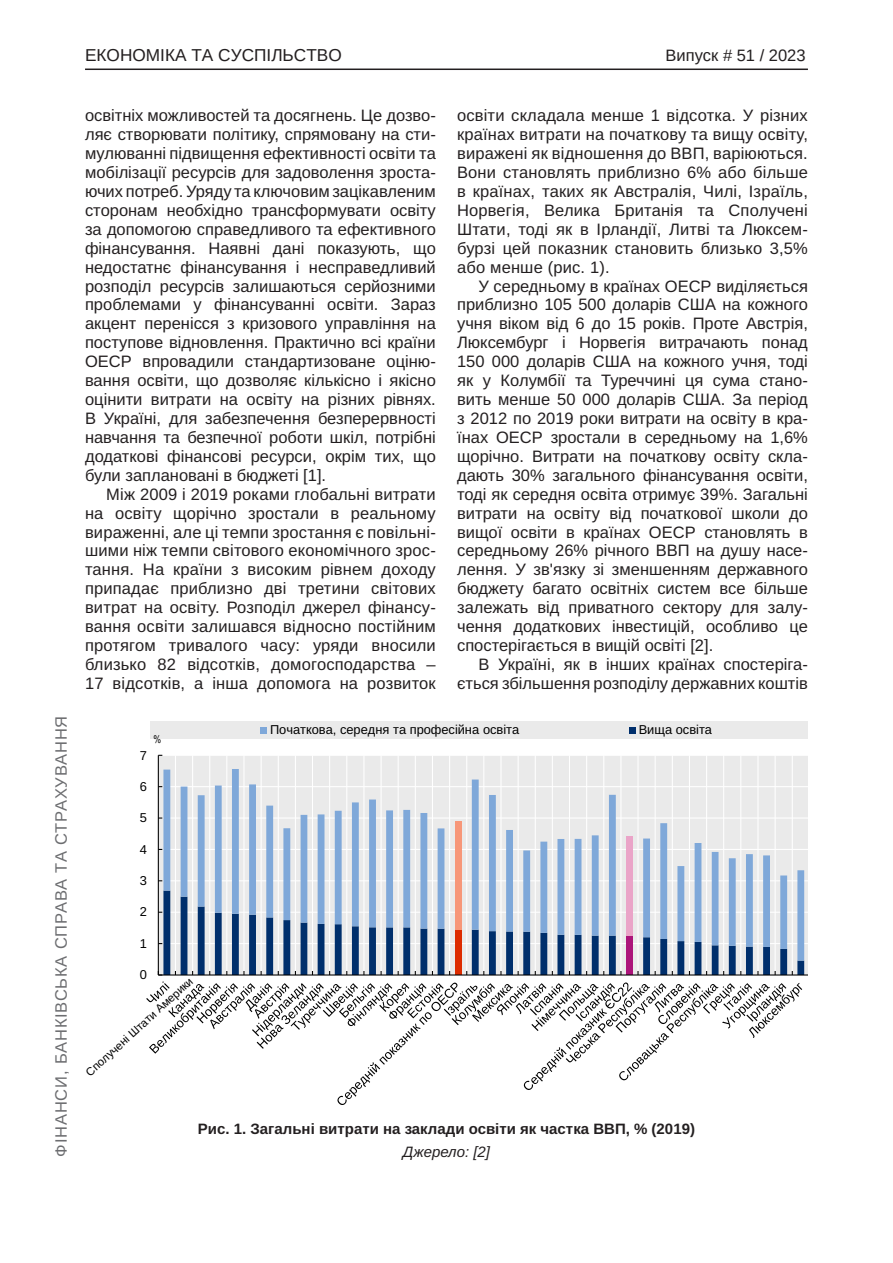
<style>
.page{position:relative;width:893px;height:1263px;background:#fff}
.page>*{position:absolute;margin:0;border:0;box-sizing:border-box;transform-origin:0 0}
.t1{font:17.25px "Arimo";color:#231f20}
.Текст_основной_G{font:16.5px/18.9px "Arimo";color:#231f20;text-align:justify}
.t2{font:16.5px "Arimo";letter-spacing:.05em;color:#6c6d70}
.t3{font:16.5px "Arimo";color:#231f20}
.Рисунок_N{font:700 15px "Arimo";color:#231f20}
.Джерело{font:italic 15px "Arimo";color:#231f20}
.t4{font:12.9px "Arimo Roman";color:#000}
.t5{font:11.4px "Arimo";color:#000}
.t6{font:10.65px "Arial Narrow";color:#000}
</style>
<div class="page">
<hr style="left:85px;top:69px;width:723px;height:1px;background:#231f20">
<div style="left:158px;top:755px;width:650px;height:220px;background:#eaeaea"></div>
<hr style="left:158px;top:943px;width:650px;height:1px;background:#fff">
<hr style="left:158px;top:912px;width:650px;height:1px;background:#fff">
<hr style="left:158px;top:880px;width:650px;height:1px;background:#fff">
<hr style="left:158px;top:849px;width:650px;height:1px;background:#fff">
<hr style="left:158px;top:817px;width:650px;height:1px;background:#fff">
<hr style="left:158px;top:786px;width:650px;height:1px;background:#fff">
<hr style="left:158px;top:755px;width:650px;height:1px;background:#fff">
<hr style="left:175px;top:755px;width:1px;height:220px;background:#fff">
<hr style="left:192px;top:755px;width:1px;height:220px;background:#fff">
<hr style="left:209px;top:755px;width:1px;height:220px;background:#fff">
<hr style="left:226px;top:755px;width:1px;height:220px;background:#fff">
<hr style="left:243px;top:755px;width:1px;height:220px;background:#fff">
<hr style="left:261px;top:755px;width:1px;height:220px;background:#fff">
<hr style="left:278px;top:755px;width:1px;height:220px;background:#fff">
<hr style="left:295px;top:755px;width:1px;height:220px;background:#fff">
<hr style="left:312px;top:755px;width:1px;height:220px;background:#fff">
<hr style="left:329px;top:755px;width:1px;height:220px;background:#fff">
<hr style="left:346px;top:755px;width:1px;height:220px;background:#fff">
<hr style="left:363px;top:755px;width:1px;height:220px;background:#fff">
<hr style="left:381px;top:755px;width:1px;height:220px;background:#fff">
<hr style="left:398px;top:755px;width:1px;height:220px;background:#fff">
<hr style="left:415px;top:755px;width:1px;height:220px;background:#fff">
<hr style="left:432px;top:755px;width:1px;height:220px;background:#fff">
<hr style="left:449px;top:755px;width:1px;height:220px;background:#fff">
<hr style="left:466px;top:755px;width:1px;height:220px;background:#fff">
<hr style="left:483px;top:755px;width:1px;height:220px;background:#fff">
<hr style="left:500px;top:755px;width:1px;height:220px;background:#fff">
<hr style="left:518px;top:755px;width:1px;height:220px;background:#fff">
<hr style="left:535px;top:755px;width:1px;height:220px;background:#fff">
<hr style="left:552px;top:755px;width:1px;height:220px;background:#fff">
<hr style="left:569px;top:755px;width:1px;height:220px;background:#fff">
<hr style="left:586px;top:755px;width:1px;height:220px;background:#fff">
<hr style="left:603px;top:755px;width:1px;height:220px;background:#fff">
<hr style="left:620px;top:755px;width:1px;height:220px;background:#fff">
<hr style="left:637px;top:755px;width:2px;height:220px;background:#fff">
<hr style="left:655px;top:755px;width:1px;height:220px;background:#fff">
<hr style="left:672px;top:755px;width:1px;height:220px;background:#fff">
<hr style="left:689px;top:755px;width:1px;height:220px;background:#fff">
<hr style="left:706px;top:755px;width:1px;height:220px;background:#fff">
<hr style="left:723px;top:755px;width:1px;height:220px;background:#fff">
<hr style="left:740px;top:755px;width:1px;height:220px;background:#fff">
<hr style="left:757px;top:755px;width:1px;height:220px;background:#fff">
<hr style="left:775px;top:755px;width:1px;height:220px;background:#fff">
<hr style="left:792px;top:755px;width:1px;height:220px;background:#fff">
<svg style="left:163px;top:960px;width:641px;height:14px"></svg>
<svg style="left:163px;top:769px;width:641px;height:191px"></svg>
<hr style="left:158px;top:755px;width:1px;height:220px;background:#000">
<hr style="left:158px;top:974px;width:650px;height:1px;background:#000">
<svg style="left:146px;top:981px;width:656px;height:124px"></svg>
<div style="left:150px;top:721px;width:658px;height:18px;background:#eaeaea"></div>
<svg style="left:261px;top:727px;width:6px;height:6px"></svg>
<div style="left:629px;top:727px;width:7px;height:6px;background:#002f6c"></div>
<p class="t1" style="left:85px;top:45px;width:258px">ЕКОНОМІКА ТА СУСПІЛЬСТВО</p>
<p class="t3" style="left:665px;top:46px;width:142px">Випуск # 51 / 2023</p>
<p class="t2" style="left:52px;top:1157px;width:442px;rotate:-90deg">ФІНАНСИ, БАНКІВСЬКА СПРАВА ТА СТРАХУВАННЯ</p>
<p class="Текст_основной_G" style="left:85px;top:106px;width:352px">освітніх можливостей та досягнень. Це дозво&shy;ляє створювати політику, спрямовану на сти&shy;мулюванні підвищення ефективності освіти та мобілізації ресурсів для задоволення зроста&shy;ючих потреб. Уряду та ключовим зацікавленим сторонам необхідно трансформувати освіту за допомогою справедливого та ефективного фінансування. Наявні дані показують, що недостатнє фінансування і несправедливий розподіл ресурсів залишаються серйозними проблемами у фінансуванні освіти. Зараз акцент перенісся з кризового управління на поступове відновлення. Практично всі країни ОЕСР впровадили стандартизоване оціню&shy;вання освіти, що дозволяє кількісно і якісно оцінити витрати на освіту на різних рівнях.<br>В Україні, для забезпечення безперервності навчання та безпечної роботи шкіл, потрібні додаткові фінансові ресурси, окрім тих, що були заплановані в бюджеті [1].</p>
<p class="Текст_основной_G" style="left:85px;top:485px;width:352px;text-indent:21px">Між 2009 і 2019 роками глобальні витрати на освіту щорічно зростали в реальному вираженні, але ці темпи зростання є повільні&shy;шими ніж темпи світового економічного зрос&shy;тання. На країни з високим рівнем доходу припадає приблизно дві третини світових витрат на освіту. Розподіл джерел фінансу&shy;вання освіти залишався відносно постійним протягом тривалого часу: уряди вносили близько 82 відсотків, домогосподарства – 17 відсотків, а інша допомога на розвиток</p>
<p class="Текст_основной_G" style="left:457px;top:106px;width:352px">освіти складала менше 1 відсотка. У різних країнах витрати на початкову та вищу освіту, виражені як відношення до ВВП, варіюються.<br>Вони становлять приблизно 6% або більше в країнах, таких як Австралія, Чилі, Ізраїль, Норвегія, Велика Британія та Сполучені Штати, тоді як в Ірландії, Литві та Люксем&shy;бурзі цей показник становить близько 3,5% або менше (рис. 1).</p>
<p class="Текст_основной_G" style="left:457px;top:277px;width:352px;text-indent:21px">У середньому в країнах ОЕСР виділяється приблизно 105 500 доларів США на кожного учня віком від 6 до 15 років. Проте Австрія, Люксембург і Норвегія витрачають понад 150 000 доларів США на кожного учня, тоді як у Колумбії та Туреччині ця сума стано&shy;вить менше 50 000 доларів США. За період з 2012 по 2019 роки витрати на освіту в кра&shy;їнах ОЕСР зростали в середньому на 1,6% щорічно. Витрати на початкову освіту скла&shy;дають 30% загального фінансування освіти, тоді як середня освіта отримує 39%. Загальні витрати на освіту від початкової школи до вищої освіти в країнах ОЕСР становлять в середньому 26% річного ВВП на душу насе&shy;лення. У зв'язку зі зменшенням державного бюджету багато освітніх систем все більше залежать від приватного сектору для залу&shy;чення додаткових інвестицій, особливо це спостерігається в вищій освіті [2].</p>
<p class="Текст_основной_G" style="left:457px;top:655px;width:352px;text-align:right">В Україні, як в інших країнах спостеріга&shy;ється збільшення розподілу державних коштів</p>
<p class="t6" style="left:154px;top:731px;width:9px">%</p>
<p class="t4" style="left:140px;top:746px;width:9px">7</p>
<p class="t4" style="left:140px;top:777px;width:9px">6</p>
<p class="t4" style="left:140px;top:809px;width:9px">5</p>
<p class="t4" style="left:140px;top:840px;width:9px">4</p>
<p class="t4" style="left:140px;top:872px;width:9px">3</p>
<p class="t4" style="left:140px;top:903px;width:9px">2</p>
<p class="t4" style="left:140px;top:934px;width:9px">1</p>
<p class="t4" style="left:140px;top:966px;width:9px">0</p>
<p class="t5" style="left:82px;top:1068px;width:142px;rotate:-42deg">Сполучені Штати Америки</p>
<p class="t4" style="left:270px;top:721px;width:251px">Початкова, середня та професійна освіта</p>
<p class="t4" style="left:639px;top:721px;width:75px">Вища освіта</p>
<p class="Рисунок_N" style="left:198px;top:1118px;width:498px">Рис. 1. Загальні витрати на заклади освіти як частка ВВП, % (2019)</p>
<p class="Джерело" style="left:403px;top:1141px;width:89px">Джерело: [2]</p>
</div>
